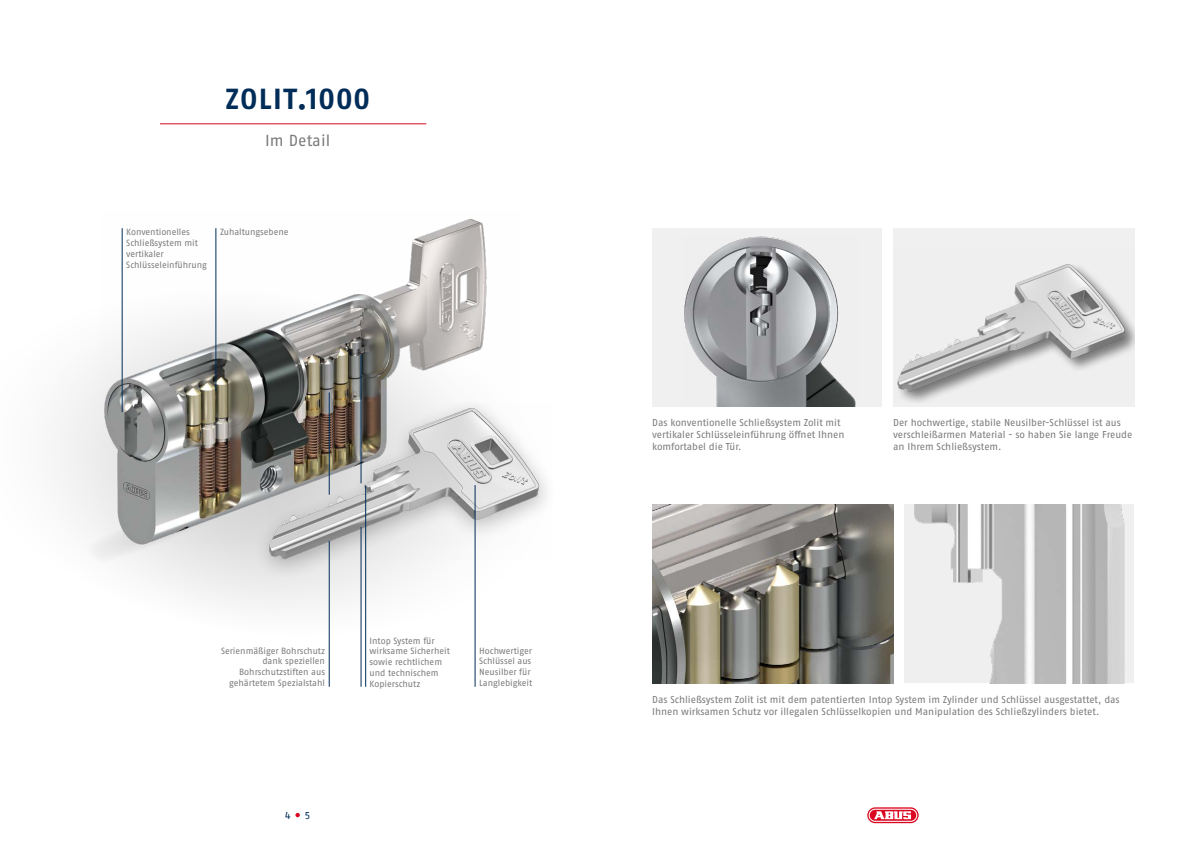
<style>
.page{position:relative;width:1191px;height:842px;background:#fff}
.page>*{position:absolute;margin:0;border:0;box-sizing:border-box;transform-origin:0 0}
.t1{font:700 29px "ABUS Fago Pro";letter-spacing:.05em;color:#002c58}
.t2{font:16px "ABUS Fago Pro";letter-spacing:.01em;color:#7c7b7b}
.t3{font:10px/12px "ABUS Fago Pro";color:#7c7b7b}
.t4{font:10px "ABUS Fago Pro";color:#002c58}
.t5{font:9px/10.8px "ABUS Fago Pro";letter-spacing:-.005em;color:#7c7b7b}
</style>
<div class="page">
<div style="left:652px;top:228px;width:230px;height:179px;background:#f0f0f0"></div>
<hr style="left:160px;top:123px;width:266px;height:1px;background:#db0720">
<div style="left:893px;top:228px;width:241px;height:179px;background:#f0f0f0"></div>
<svg style="left:58px;top:365px;width:418px;height:322px"></svg>
<svg style="left:58px;top:447px;width:271px;height:159px;fill:#f3f3f3"></svg>
<img style="left:652px;top:505px;width:241px;height:178px">
<img style="left:897px;top:264px;width:237px;height:138px">
<img style="left:684px;top:236px;width:172px;height:171px">
<img style="left:101px;top:218px;width:386px;height:327px">
<div style="left:252px;top:396px;width:305px;height:186px;background:#000;opacity:.24"></div>
<img style="left:268px;top:403px;width:285px;height:157px">
<hr style="left:215px;top:228px;width:1px;height:163px;background:#002c58">
<hr style="left:122px;top:228px;width:1px;height:184px;background:#002c58">
<hr style="left:329px;top:541px;width:1px;height:146px;background:#002c58">
<hr style="left:329px;top:392px;width:1px;height:103px;background:#002c58">
<hr style="left:474px;top:485px;width:1px;height:202px;background:#002c58">
<hr style="left:365px;top:486px;width:1px;height:201px;background:#002c58">
<hr style="left:360px;top:527px;width:1px;height:160px;background:#002c58">
<hr style="left:360px;top:355px;width:1px;height:128px;background:#002c58">
<img style="left:904px;top:505px;width:230px;height:178px">
<svg style="left:867px;top:807px;width:51px;height:16px"></svg>
<svg style="left:868px;top:809px;width:49px;height:13px"></svg>
<svg style="left:295px;top:813px;width:5px;height:4px"></svg>
<h1 class="t1" style="left:225px;top:82px;width:146px">ZOLIT.1000</h1>
<h2 class="t2" style="left:265px;top:131px;width:67px">Im Detail</h2>
<p class="t5" style="left:126px;top:227px;width:82px">Konventionelles<br>Schließsystem mit vertikaler<br>Schlüsseleinführung</p>
<p class="t5" style="left:220px;top:227px;width:70px">Zuhaltungsebene</p>
<p class="t5" style="left:221px;top:645px;width:105px;text-align:right">Serienmäßiger Bohrschutz dank speziellen<br>Bohrschutzstiften aus gehärtetem Spezialstahl</p>
<p class="t5" style="left:369px;top:635px;width:82px">Intop System für wirksame Sicherheit sowie rechtlichem und technischem<br>Kopierschutz</p>
<p class="t5" style="left:479px;top:645px;width:55px">Hochwertiger<br>Schlüssel aus<br>Neusilber für<br>Langlebigkeit</p>
<p class="t4" style="left:285px;top:809px;width:7px">4</p>
<p class="t4" style="left:305px;top:809px;width:7px">5</p>
<p class="t3" style="left:652px;top:417px;width:194px">Das konventionelle Schließsystem Zolit mit vertikaler Schlüsseleinführung öffnet Ihnen komfortabel die Tür.</p>
<p class="t3" style="left:893px;top:417px;width:241px">Der hochwertige, stabile Neusilber-Schlüssel ist aus verschleißarmen Material - so haben Sie lange Freude an Ihrem Schließsystem.</p>
<p class="t3" style="left:652px;top:693px;width:469px">Das Schließsystem Zolit ist mit dem patentierten Intop System im Zylinder und Schlüssel ausgestattet, das<br>Ihnen wirksamen Schutz vor illegalen Schlüsselkopien und Manipulation des Schließzylinders bietet.</p>
</div>
